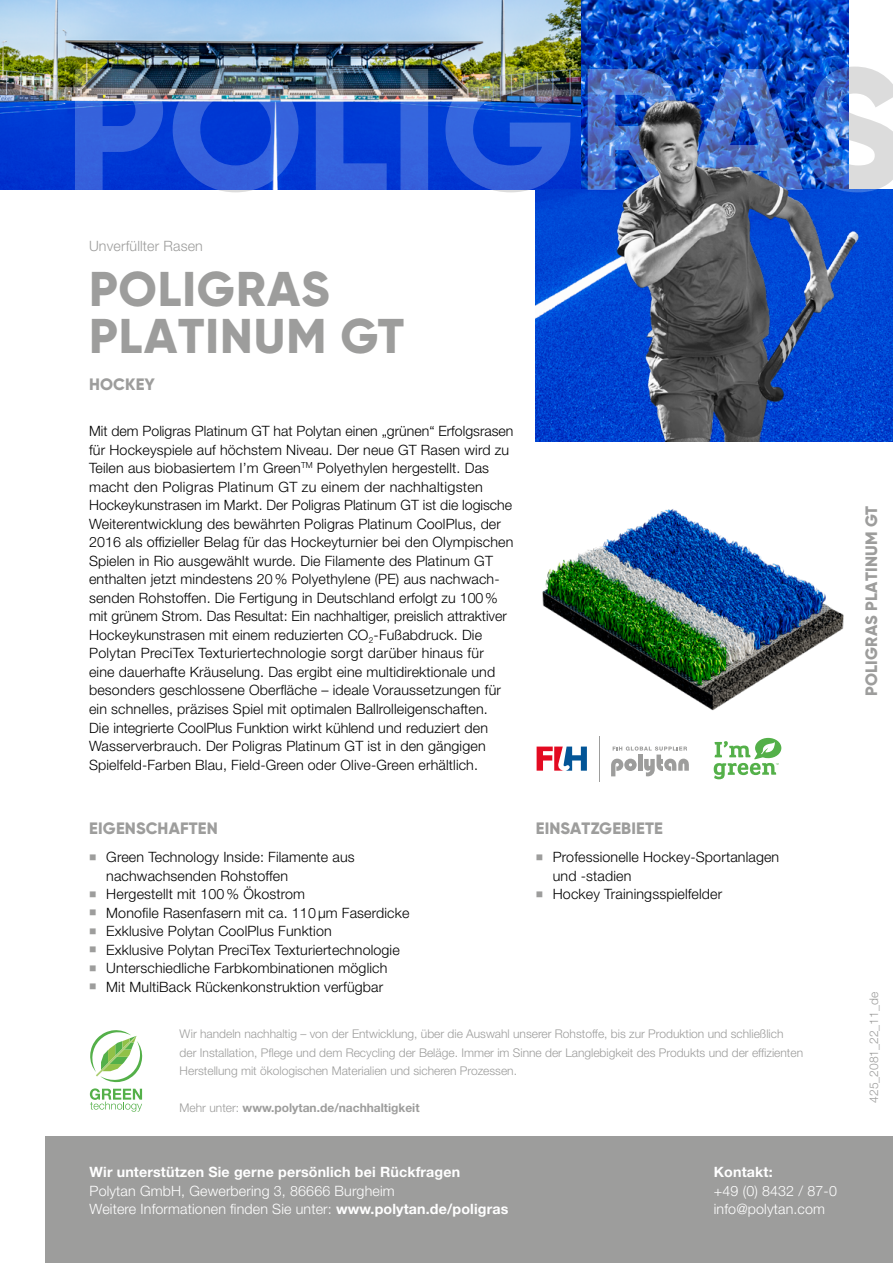
<style>
.page{position:relative;width:893px;height:1263px;background:#fff}
.page>*{position:absolute;margin:0;border:0;box-sizing:border-box;transform-origin:0 0}
.t1{font:800 48.75px/46.3px "Gilroy";letter-spacing:.02em;color:#9d9d9c}
.t2{font:800 16.5px "Gilroy";letter-spacing:.01em;color:#9d9d9c}
.t3{font:300 14.25px/18.5px "Helvetica Neue LT Std";letter-spacing:.01em;color:#000}
.t4{font:300 14.25px/18.6px "Helvetica Neue LT Std";letter-spacing:.01em;color:#fff}
.t5{font:700 14.25px "Helvetica Neue LT Std";letter-spacing:.01em;color:#fff}
.t6{font:300 14.25px "Helvetica Neue LT Std";letter-spacing:.01em;color:#9d9d9c}
.t7{font:300 12px/18.6px "Helvetica Neue LT Std";color:#9d9d9c}
.t8{font:700 12px "Helvetica Neue LT Std";color:#9d9d9c}
.s1{font-weight:300}
.s2{font-weight:700}
</style>
<div class="page">
<img style="left:581px;top:0;width:267px;height:65px">
<img style="left:0;top:0;width:581px;height:190px">
<div style="left:45px;top:1136px;width:848px;height:127px;background:#9d9d9c"></div>
<img style="left:75px;top:67px;width:437px;height:125px">
<img style="left:512px;top:65px;width:381px;height:377px">
<svg style="left:90px;top:1030px;width:52px;height:52px"></svg>
<svg style="left:90px;top:1088px;width:52px;height:24px"></svg>
<img style="left:536px;top:509px;width:308px;height:248px">
<hr style="left:599px;top:736px;width:1px;height:46px;background:#9d9d9c">
<svg style="left:611px;top:746px;width:78px;height:30px"></svg>
<svg style="left:537px;top:746px;width:50px;height:25px"></svg>
<svg style="left:714px;top:738px;width:67px;height:41px"></svg>
<p class="t6" style="left:89px;top:237px;width:115px">Unverfüllter Rasen</p>
<h1 class="t1" style="left:89px;top:266px;width:317px">POLIGRAS<br>PLATINUM GT</h1>
<p class="t2" style="left:89px;top:374px;width:67px">HOCKEY</p>
<p class="t3" style="left:89px;top:421px;width:426px">Mit dem Poligras Platinum GT hat Polytan einen „grünen“ Erfolgsrasen für Hockeyspiele auf höchstem Niveau. Der neue GT Rasen wird zu Teilen aus biobasiertem I’m Green<sup>TM</sup> Polyethylen hergestellt. Das macht den Poligras Platinum GT zu einem der nachhaltigsten Hockeykunstrasen im Markt. Der Poligras Platinum GT ist die logische Weiterentwicklung des bewährten Poligras Platinum CoolPlus, der 2016 als offizieller Belag für das Hockeyturnier bei den Olympischen Spielen in Rio ausgewählt wurde. Die Filamente des Platinum GT enthalten jetzt mindestens 20% Polyethylene (PE) aus nachwach&shy;senden Rohstoffen. Die Fertigung in Deutschland erfolgt zu 100% mit grünem Strom. Das Resultat: Ein nachhaltiger, preislich attraktiver Hockeykunstrasen mit einem reduzierten CO<sub>2</sub>-Fußabdruck. Die Polytan PreciTex Texturiertechnologie sorgt darüber hinaus für<br>eine dauerhafte Kräuselung. Das ergibt eine multidirektionale und besonders geschlossene Oberfläche – ideale Voraussetzungen für ein schnelles, präzises Spiel mit optimalen Ballrolleigenschaften.<br>Die integrierte CoolPlus Funktion wirkt kühlend und reduziert den Wasserverbrauch. Der Poligras Platinum GT ist in den gängigen Spielfeld-Farben Blau, Field-Green oder Olive-Green erhältlich.</p>
<p class="t2" style="left:89px;top:818px;width:130px">EIGENSCHAFTEN</p>
<p class="t3" style="left:106px;top:848px;width:305px">Green Technology Inside: Filamente aus nachwachsenden Rohstoffen<br>Hergestellt mit 100% Ökostrom<br>Monofile Rasenfasern mit ca. 110 μm Faserdicke Exklusive Polytan CoolPlus Funktion<br>Exklusive Polytan PreciTex Texturiertechnologie Unterschiedliche Farbkombinationen möglich Mit MultiBack Rückenkonstruktion verfügbar</p>
<p class="t2" style="left:536px;top:818px;width:129px">EINSATZGEBIETE</p>
<p class="t3" style="left:553px;top:847px;width:228px">Professionelle Hockey-Sportanlagen und -stadien<br>Hockey Trainingsspielfelder</p>
<p class="t7" style="left:180px;top:1024px;width:625px">Wir handeln nachhaltig – von der Entwicklung, über die Auswahl unserer Rohstoffe, bis zur Produktion und schließlich der Installation, Pflege und dem Recycling der Beläge. Immer im Sinne der Langlebigkeit des Produkts und der effizienten<br>Herstellung mit ökologischen Materialien und sicheren Prozessen.</p>
<p class="t8" style="left:180px;top:1100px;width:241px"><span class="s1">Mehr unter:</span> www.polytan.de/nachhaltigkeit</p>
<p class="t5" style="left:90px;top:1163px;width:372px">Wir unterstützen Sie gerne persönlich bei Rückfragen</p>
<p class="t4" style="left:90px;top:1181px;width:420px">Polytan GmbH, Gewerbering 3, 86666 Burgheim<br>Weitere Informationen finden Sie unter: <span class="s2">www.polytan.de/poligras</span></p>
<p class="t5" style="left:714px;top:1163px;width:60px">Kontakt:</p>
<p class="t4" style="left:714px;top:1181px;width:125px">+49 (0) 8432 / 87-0 info@polytan.com</p>
<p class="t2" style="left:861px;top:696px;width:191px;rotate:-90deg">POLIGRAS PLATINUM GT</p>
<p class="t7" style="left:864px;top:1103px;width:112px;rotate:-90deg">425_2081_22_11_de</p>
</div>
